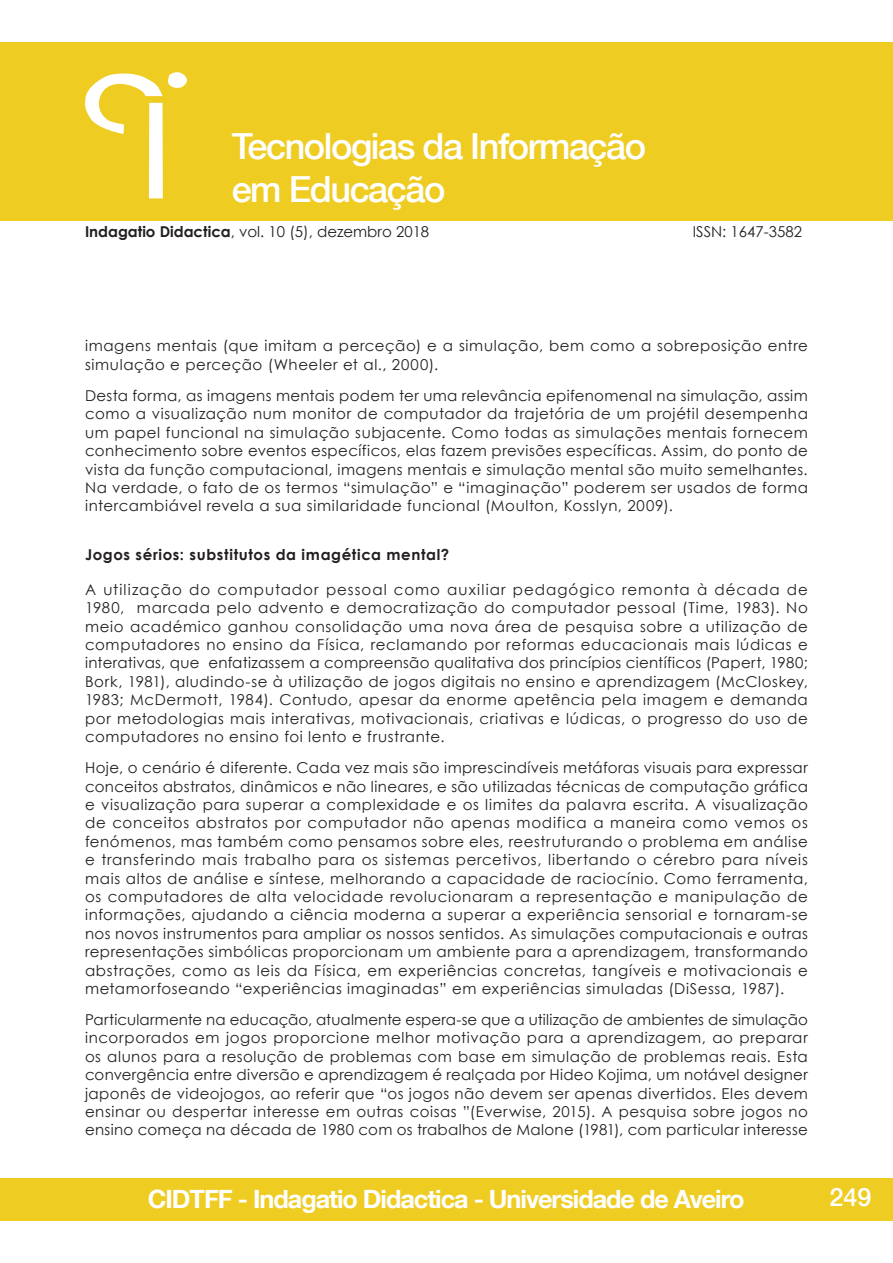
<style>
.page{position:relative;width:893px;height:1263px;background:#fff}
.page>*{position:absolute;margin:0;border:0;box-sizing:border-box;transform-origin:0 0}
.t1{font:500 36px/43.2px "Helvetica Neue LT Com";letter-spacing:-.04em;color:#fff}
.t2{font:700 25.2px "Helvetica Neue LT Com";letter-spacing:-.04em;color:#fff}
.t3{font:500 25.2px "Helvetica Neue LT Com";color:#fff}
.paragrafos{font:15px/18.5px "Century Gothic";letter-spacing:.04em;color:#231f20;text-align:justify}
.paragrafos-2{font:15px "Century Gothic";color:#231f20}
.subtitulo{font:700 15px "Century Gothic";letter-spacing:.04em;color:#231f20}
.s1{font-weight:700}
</style>
<div class="page">
<div style="left:0;top:43px;width:893px;height:178px;background:#efcc22"></div>
<div style="left:0;top:1178px;width:893px;height:42px;background:#efcc22"></div>
<div style="left:149px;top:103px;width:14px;height:95px;background:#fff"></div>
<svg style="left:85px;top:72px;width:102px;height:62px"></svg>
<h1 class="t1" style="left:232px;top:124px;width:416px">Tecnologias da Informação em Educação</h1>
<p class="paragrafos-2" style="left:85px;top:221px;width:346px"><span class="s1">Indagatio Didactica</span>, vol. 10 (5), dezembro 2018</p>
<p class="paragrafos-2" style="left:693px;top:221px;width:111px">ISSN: 1647-3582</p>
<p class="paragrafos" style="left:85px;top:337px;width:724px">imagens mentais (que imitam a perceção) e a simulação, bem como a sobreposição entre simulação e perceção (Wheeler et al., 2000).</p>
<p class="paragrafos" style="left:85px;top:386px;width:724px">Desta forma, as imagens mentais podem ter uma relevância epifenomenal na simulação, assim como a visualização num monitor de computador da trajetória de um projétil desempenha um papel funcional na simulação subjacente. Como todas as simulações mentais fornecem conhecimento sobre eventos específicos, elas fazem previsões específicas. Assim, do ponto de vista da função computacional, imagens mentais e simulação mental são muito semelhantes.<br>Na verdade, o fato de os termos “simulação” e “imaginação” poderem ser usados de forma intercambiável revela a sua similaridade funcional (Moulton, Kosslyn, 2009).</p>
<p class="subtitulo" style="left:85px;top:543px;width:366px">Jogos sérios: substitutos da imagética mental?</p>
<p class="paragrafos" style="left:85px;top:580px;width:724px">A utilização do computador pessoal como auxiliar pedagógico remonta à década de 1980, marcada pelo advento e democratização do computador pessoal (Time, 1983). No meio académico ganhou consolidação uma nova área de pesquisa sobre a utilização de computadores no ensino da Física, reclamando por reformas educacionais mais lúdicas e interativas, que enfatizassem a compreensão qualitativa dos princípios científicos (Papert, 1980; Bork, 1981), aludindo-se à utilização de jogos digitais no ensino e aprendizagem (McCloskey, 1983; McDermott, 1984). Contudo, apesar da enorme apetência pela imagem e demanda por metodologias mais interativas, motivacionais, criativas e lúdicas, o progresso do uso de computadores no ensino foi lento e frustrante.</p>
<p class="paragrafos" style="left:85px;top:758px;width:724px">Hoje, o cenário é diferente. Cada vez mais são imprescindíveis metáforas visuais para expressar conceitos abstratos, dinâmicos e não lineares, e são utilizadas técnicas de computação gráfica e visualização para superar a complexidade e os limites da palavra escrita. A visualização de conceitos abstratos por computador não apenas modifica a maneira como vemos os fenómenos, mas também como pensamos sobre eles, reestruturando o problema em análise e transferindo mais trabalho para os sistemas percetivos, libertando o cérebro para níveis mais altos de análise e síntese, melhorando a capacidade de raciocínio. Como ferramenta, os computadores de alta velocidade revolucionaram a representação e manipulação de informações, ajudando a ciência moderna a superar a experiência sensorial e tornaram-se nos novos instrumentos para ampliar os nossos sentidos. As simulações computacionais e outras representações simbólicas proporcionam um ambiente para a aprendizagem, transformando abstrações, como as leis da Física, em experiências concretas, tangíveis e motivacionais e metamorfoseando “experiências imaginadas” em experiências simuladas (DiSessa, 1987).</p>
<p class="paragrafos" style="left:85px;top:1010px;width:724px">Particularmente na educação, atualmente espera-se que a utilização de ambientes de simulação incorporados em jogos proporcione melhor motivação para a aprendizagem, ao preparar os alunos para a resolução de problemas com base em simulação de problemas reais. Esta convergência entre diversão e aprendizagem é realçada por Hideo Kojima, um notável designer japonês de videojogos, ao referir que “os jogos não devem ser apenas divertidos. Eles devem ensinar ou despertar interesse em outras coisas ”(Everwise, 2015). A pesquisa sobre jogos no ensino começa na década de 1980 com os trabalhos de Malone (1981), com particular interesse</p>
<h2 class="t2" style="left:148px;top:1183px;width:598px">CIDTFF - Indagatio Didactica - Universidade de Aveiro</h2>
<h2 class="t3" style="left:829px;top:1181px;width:44px">249</h2>
</div>
